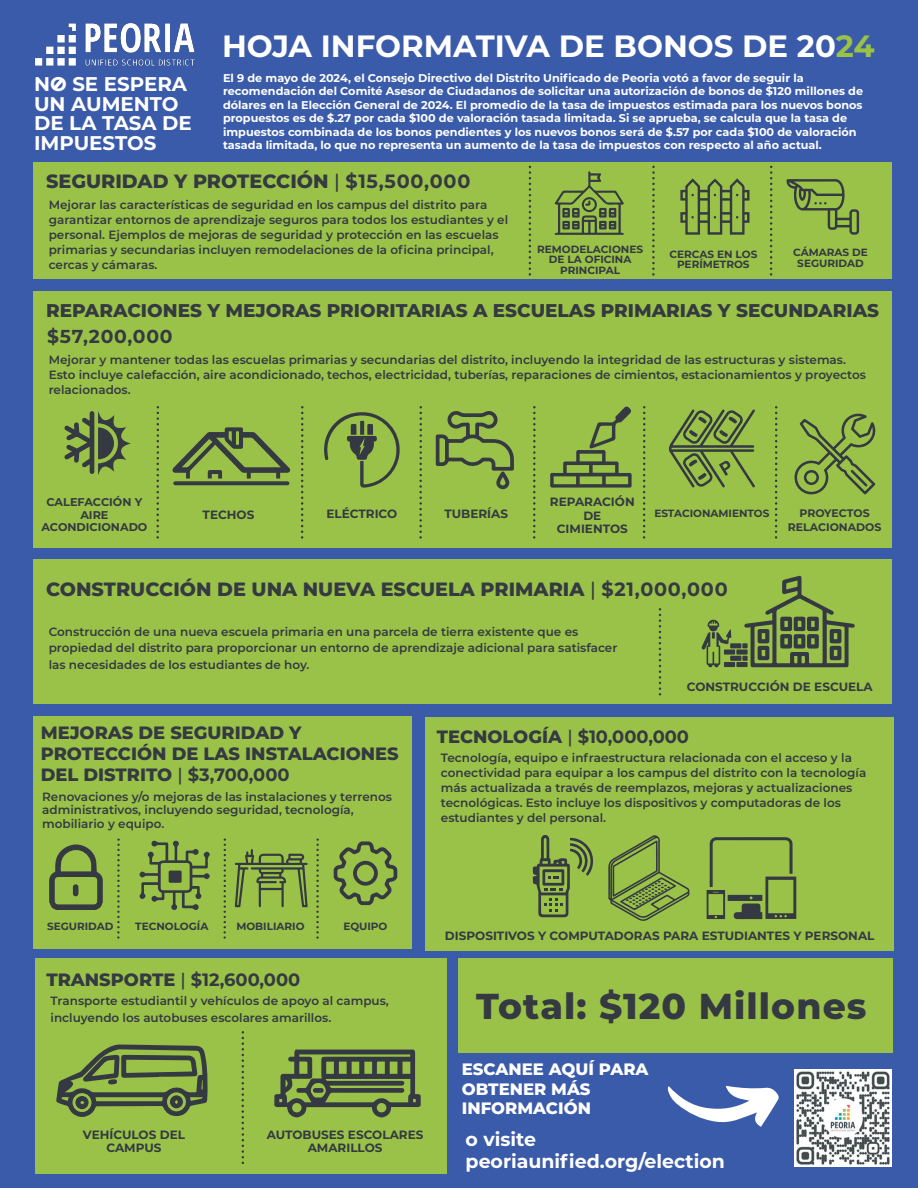
<style>
.page{position:relative;width:918px;height:1188px;background:#3a5ba9}
.page>*{position:absolute;margin:0;border:0;box-sizing:border-box;transform-origin:0 0}
.t1{font:800 36px "Montserrat";letter-spacing:.03em;color:#343942}
.t2{font:700 30.75px "Montserrat";color:#fff}
.t3{font:700 19.8px/19.8px "Montserrat";color:#fff}
.t4{font:800 19.2px "Montserrat";color:#343942}
.t5{font:700 18.9px/22.6px "Montserrat";color:#fff}
.t6{font:700 18.75px "Montserrat";letter-spacing:.04em;color:#343942}
.t7{font:800 18.45px "Montserrat";color:#343942}
.t8{font:800 17.85px/21.5px "Montserrat";color:#343942}
.t9{font:700 17.85px "Montserrat";color:#343942}
.t10{font:800 16.5px/19.8px "Montserrat";color:#fff}
.t11{font:600 12px/15px "Montserrat";color:#343942}
.t12{font:700 12px/13.5px "Montserrat";color:#343942;text-align:center}
.t13{font:700 11.25px/13.5px "Montserrat";color:#fff}
.t14{font:700 11.25px/12.6px "Montserrat";color:#343942;text-align:center}
.t15{font:700 10.95px/13.5px "Montserrat";color:#343942;text-align:center}
.t16{font:700 10.5px/10.5px "Montserrat";color:#343942;text-align:center}
.s1{color:#9ac248}
.s2{font-weight:500}
.s3{font-weight:700}
.s4{font-weight:800}
</style>
<div class="page">
<img style="left:35px;top:23px;width:160px;height:43px">
<div style="left:33px;top:559px;width:859px;height:145px;background:#9ac248"></div>
<div style="left:33px;top:162px;width:859px;height:117px;background:#9ac248"></div>
<svg style="left:555px;top:171px;width:69px;height:64px"></svg>
<svg style="left:680px;top:178px;width:70px;height:57px"></svg>
<svg style="left:787px;top:179px;width:72px;height:56px"></svg>
<svg style="left:652px;top:166px;width:3px;height:110px"></svg>
<svg style="left:770px;top:166px;width:2px;height:110px"></svg>
<svg style="left:529px;top:166px;width:2px;height:110px"></svg>
<div style="left:33px;top:291px;width:859px;height:257px;background:#9ac248"></div>
<svg style="left:156px;top:406px;width:3px;height:133px"></svg>
<svg style="left:301px;top:406px;width:3px;height:133px"></svg>
<svg style="left:419px;top:406px;width:3px;height:133px"></svg>
<svg style="left:533px;top:406px;width:3px;height:133px"></svg>
<svg style="left:643px;top:406px;width:3px;height:133px"></svg>
<svg style="left:775px;top:406px;width:2px;height:133px"></svg>
<svg style="left:64px;top:411px;width:67px;height:64px"></svg>
<svg style="left:172px;top:427px;width:118px;height:58px"></svg>
<svg style="left:324px;top:412px;width:76px;height:76px"></svg>
<svg style="left:436px;top:411px;width:78px;height:78px"></svg>
<svg style="left:550px;top:407px;width:82px;height:81px"></svg>
<svg style="left:669px;top:409px;width:86px;height:79px"></svg>
<svg style="left:794px;top:413px;width:82px;height:82px"></svg>
<svg style="left:701px;top:576px;width:154px;height:91px"></svg>
<div style="left:425px;top:717px;width:468px;height:233px;background:#9ac248"></div>
<div style="left:35px;top:958px;width:411px;height:216px;background:#9ac248"></div>
<div style="left:33px;top:716px;width:379px;height:233px;background:#9ac248"></div>
<svg style="left:49px;top:845px;width:54px;height:65px"></svg>
<svg style="left:334px;top:841px;width:63px;height:64px"></svg>
<svg style="left:140px;top:840px;width:70px;height:70px"></svg>
<svg style="left:117px;top:838px;width:3px;height:101px"></svg>
<svg style="left:223px;top:838px;width:3px;height:101px"></svg>
<svg style="left:316px;top:838px;width:3px;height:101px"></svg>
<svg style="left:659px;top:608px;width:2px;height:88px"></svg>
<svg style="left:608px;top:835px;width:81px;height:86px"></svg>
<svg style="left:533px;top:835px;width:60px;height:82px"></svg>
<svg style="left:707px;top:837px;width:89px;height:82px"></svg>
<svg style="left:274px;top:1050px;width:147px;height:67px"></svg>
<svg style="left:56px;top:1044px;width:152px;height:73px"></svg>
<svg style="left:241px;top:1031px;width:3px;height:133px"></svg>
<svg style="left:53px;top:78px;width:11px;height:12px"></svg>
<img style="left:795px;top:1069px;width:97px;height:97px">
<svg style="left:668px;top:1086px;width:111px;height:41px"></svg>
<div style="left:458px;top:958px;width:435px;height:95px;background:#9ac248"></div>
<svg style="left:235px;top:849px;width:73px;height:58px"></svg>
<h3 class="t3" style="left:34px;top:73px;width:159px">NO SE ESPERA<br>UN AUMENTO<br>DE LA TASA DE<br>IMPUESTOS</h3>
<h2 class="t2" style="left:222px;top:24px;width:654px">HOJA INFORMATIVA DE BONOS DE 20<span class="s1">24</span></h2>
<p class="t13" style="left:223px;top:70px;width:642px">El 9 de mayo de 2024, el Consejo Directivo del Distrito Unificado de Peoria votó a favor de seguir la recomendación del Comité Asesor de Ciudadanos de solicitar una autorización de bonos de $120 millones de dólares en la Elección General de 2024. El promedio de la tasa de impuestos estimada para los nuevos bonos propuestos es de $.27 por cada $100 de valoración tasada limitada. Si se aprueba, se calcula que la tasa de impuestos combinada de los bonos pendientes y los nuevos bonos será de $.57 por cada $100 de valoración tasada limitada, lo que no representa un aumento de la tasa de impuestos con respecto al año actual.</p>
<h3 class="t4" style="left:46px;top:167px;width:426px">SEGURIDAD Y PROTECCIÓN <span class="s2">|</span> <span class="s3">$15,500,000</span></h3>
<p class="t11" style="left:49px;top:196px;width:461px">Mejorar las características de seguridad en los campus del distrito para garantizar entornos de aprendizaje seguros para todos los estudiantes y el personal. Ejemplos de mejoras de seguridad y protección en las escuelas primarias y secundarias incluyen remodelaciones de la oficina principal, cercas y cámaras.</p>
<p class="t16" style="left:537px;top:243px;width:107px">REMODELACIONES<br>DE LA OFICINA<br>PRINCIPAL</p>
<p class="t16" style="left:669px;top:248px;width:90px">CERCAS EN LOS<br>PERÍMETROS</p>
<p class="t16" style="left:793px;top:247px;width:76px">CÁMARAS DE<br>SEGURIDAD</p>
<h3 class="t7" style="left:46px;top:297px;width:835px">REPARACIONES Y MEJORAS PRIORITARIAS A ESCUELAS PRIMARIAS Y SECUNDARIAS</h3>
<h3 class="t6" style="left:47px;top:323px;width:127px">$57,200,000</h3>
<p class="t11" style="left:49px;top:352px;width:819px">Mejorar y mantener todas las escuelas primarias y secundarias del distrito, incluyendo la integridad de las estructuras y sistemas.<br>Esto incluye calefacción, aire acondicionado, techos, electricidad, tuberías, reparaciones de cimientos, estacionamientos y proyectos relacionados.</p>
<p class="t14" style="left:41px;top:495px;width:108px">CALEFACCIÓN Y<br>AIRE<br>ACONDICIONADO</p>
<p class="t12" style="left:203px;top:508px;width:53px">TECHOS</p>
<p class="t12" style="left:326px;top:506px;width:72px">ELÉCTRICO</p>
<p class="t12" style="left:445px;top:506px;width:65px">TUBERÍAS</p>
<p class="t12" style="left:550px;top:495px;width:86px">REPARACIÓN<br>DE<br>CIMIENTOS</p>
<p class="t16" style="left:654px;top:507px;width:117px">ESTACIONAMIENTOS</p>
<h3 class="t4" style="left:46px;top:575px;width:683px">CONSTRUCCIÓN DE UNA NUEVA ESCUELA PRIMARIA <span class="s2">|</span> <span class="s3">$21,000,000</span></h3>
<p class="t11" style="left:49px;top:623px;width:570px;line-height:16.5px">Construcción de una nueva escuela primaria en una parcela de tierra existente que es propiedad del distrito para proporcionar un entorno de aprendizaje adicional para satisfacer las necesidades de los estudiantes de hoy.</p>
<p class="t15" style="left:788px;top:506px;width:95px">PROYECTOS<br>RELACIONADOS</p>
<h3 class="t8" style="left:41px;top:721px;width:359px">MEJORAS DE SEGURIDAD Y<br>PROTECCIÓN DE LAS INSTALACIONES<br>DEL DISTRITO <span class="s2">|</span> <span class="s3">$3,700,000</span></h3>
<p class="t11" style="left:42px;top:789px;width:351px;line-height:13.5px">Renovaciones y/o mejoras de las instalaciones y terrenos administrativos, incluyendo seguridad, tecnología, mobiliario y equipo.</p>
<p class="t12" style="left:687px;top:680px;width:188px">CONSTRUCCIÓN DE ESCUELA</p>
<h3 class="t9" style="left:437px;top:724px;width:254px"><span class="s4">TECNOLOGÍA</span> <span class="s2">|</span> $10,000,000</h3>
<p class="t11" style="left:441px;top:750px;width:427px">Tecnología, equipo e infraestructura relacionada con el acceso y la conectividad para equipar a los campus del distrito con la tecnología más actualizada a través de reemplazos, mejoras y actualizaciones tecnológicas. Esto incluye los dispositivos y computadoras de los estudiantes y del personal.</p>
<p class="t16" style="left:47px;top:920px;width:68px">SEGURIDAD</p>
<p class="t16" style="left:135px;top:920px;width:75px">TECNOLOGÍA</p>
<p class="t16" style="left:236px;top:920px;width:70px">MOBILIARIO</p>
<p class="t16" style="left:343px;top:920px;width:46px">EQUIPO</p>
<h3 class="t9" style="left:46px;top:967px;width:255px"><span class="s4">TRANSPORTE</span> <span class="s2">|</span> $12,600,000</h3>
<p class="t11" style="left:51px;top:992px;width:340px;line-height:16.5px">Transporte estudiantil y vehículos de apoyo al campus, incluyendo los autobuses escolares amarillos.</p>
<p class="t12" style="left:83px;top:1127px;width:104px">VEHÍCULOS DEL<br>CAMPUS</p>
<p class="t12" style="left:267px;top:1127px;width:158px">AUTOBUSES ESCOLARES<br>AMARILLOS</p>
<p class="t12" style="left:445px;top:928px;width:431px">DISPOSITIVOS Y COMPUTADORAS PARA ESTUDIANTES Y PERSONAL</p>
<h1 class="t1" style="left:476px;top:980px;width:392px">Total: $120 Millones</h1>
<h3 class="t10" style="left:462px;top:1058px;width:188px">ESCANEE AQUÍ PARA<br>OBTENER MÁS<br>INFORMACIÓN</h3>
<h3 class="t5" style="left:466px;top:1127px;width:261px">o visite peoriaunified.org/election</h3>
</div>
